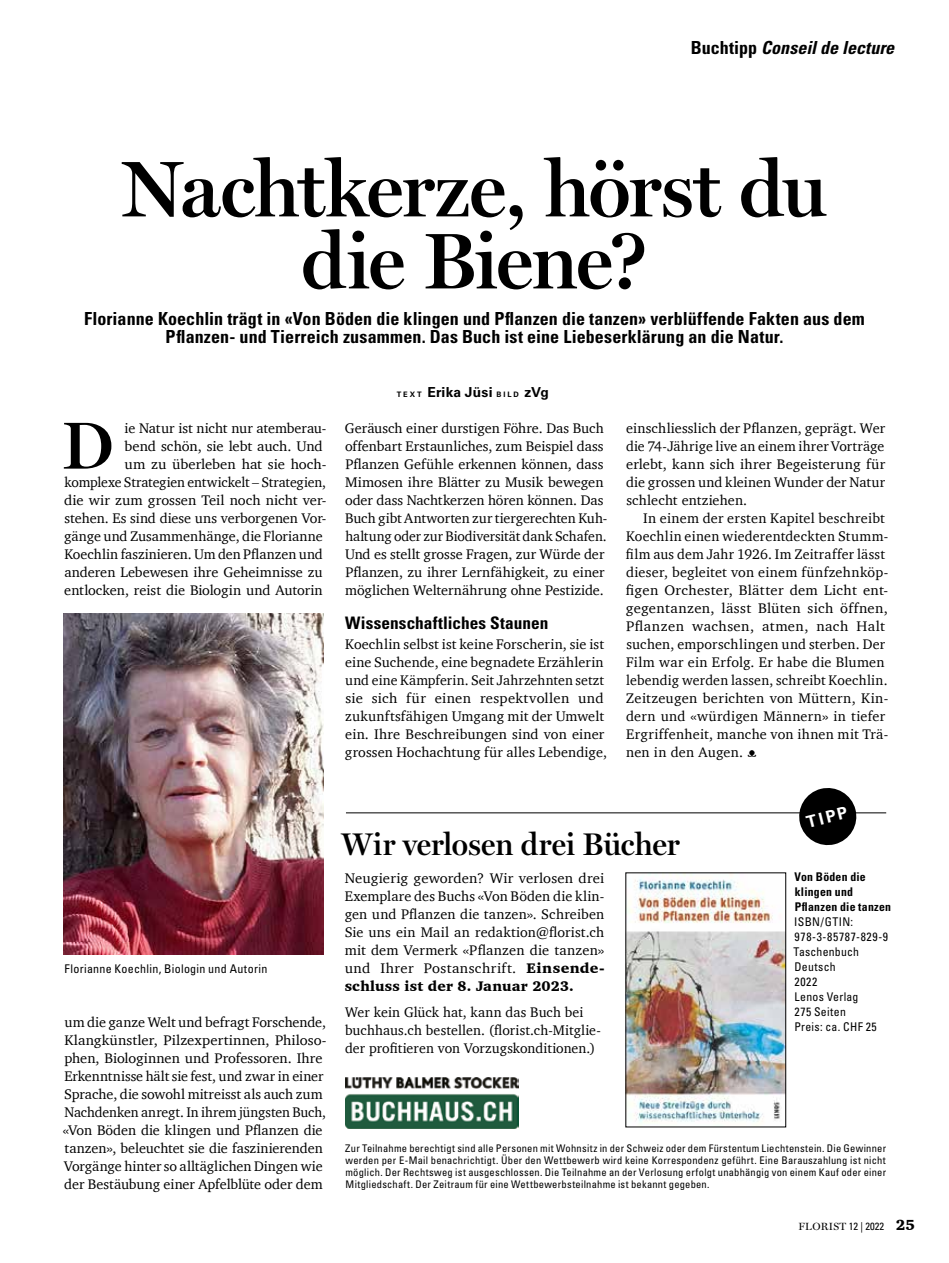
<style>
.page{position:relative;width:949px;height:1263px;background:#fff}
.page>*{position:absolute;margin:0;border:0;box-sizing:border-box;transform-origin:0 0}
.t1{font:600 79.5px/72px "Miller Display";letter-spacing:-.02em;color:#000;text-align:center}
.t2{font:600 66.9px "Miller Display";color:#000}
.t3{font:600 31.5px "Miller Display";letter-spacing:-.005em;color:#000}
.t4{font:700 condensed 18px/18px "Univers LT Std";letter-spacing:.005em;color:#000;text-align:center}
.t5{font:italic 700 condensed 18px "Univers LT Std";color:#000}
.t6{font:700 condensed 17.25px "Univers LT Std";letter-spacing:.005em;color:#000}
.t7{font:700 16.5px "Univers LT Std";color:#fff}
.t8{font:14.25px/18px "Charter";letter-spacing:.005em;color:#000}
.t9{font:700 13.8px "Univers LT Std";letter-spacing:.015em;color:#000}
.t10{font:condensed 12px/15px "Univers LT Std";letter-spacing:.025em;color:#000}
.t11{font:700 condensed 12px/15px "Univers LT Std";letter-spacing:.02em;color:#000}
.t12{font:condensed 10.5px/12px "Univers LT Std";letter-spacing:.025em;color:#000;text-align:justify}
.t13{font:10.5px "Miller Display";letter-spacing:.03em;color:#000}
.s1{font-style:normal}
.s2{font-size:7.5px}
.s3{font-weight:900}
.s4{font-family:"Univers LT Std";font-stretch:condensed}
.s5{font-family:"Charter";font-weight:900;font-size:15px}
</style>
<div class="page">
<img style="left:64px;top:614px;width:259px;height:341px">
<img style="left:346px;top:1077px;width:172px;height:51px">
<img style="left:627px;top:878px;width:156px;height:245px">
<hr style="left:346px;top:812px;width:539px;height:1px;background:#000">
<svg style="left:796px;top:788px;width:63px;height:58px"></svg>
<p class="t5" style="left:690px;top:37px;width:205px"><span class="s1">Buchtipp</span> Conseil de lecture</p>
<h1 class="t1" style="left:122px;top:152px;width:707px">Nachtkerze, hörst du die Biene?</h1>
<p class="t4" style="left:84px;top:309px;width:782px">Florianne Koechlin trägt in «Von Böden die klingen und Pflanzen die tanzen» verblüffende Fakten aus dem<br>Pflanzen- und Tierreich zusammen. Das Buch ist eine Liebeserklärung an die Natur.</p>
<p class="t8" style="left:64px;top:419px;width:264px;text-align:right">ie Natur ist nicht nur atemberau-<br>bend schön, sie lebt auch. Und<br>um zu überleben hat sie hoch&shy;komplexe Strategien entwickelt – Strategien, die wir zum grossen Teil noch nicht ver&shy;stehen. Es sind diese uns verborgenen Vor&shy;gänge und Zusammenhänge, die Florianne Koechlin faszinieren. Um den Pflanzen und anderen Lebewesen ihre Geheimnisse zu entlocken, reist die Biologin und Autorin</p>
<h2 class="t2" style="left:62px;top:406px;width:53px">D</h2>
<p class="t9" style="left:396px;top:384px;width:154px"><span class="s2">T E X T</span> Erika Jüsi <span class="s2">B I L D</span> zVg</p>
<p class="t8" style="left:345px;top:419px;width:264px">Geräusch einer durstigen Föhre. Das Buch offenbart Erstaunliches, zum Beispiel dass Pflanzen Gefühle erkennen können, dass Mimosen ihre Blätter zu Musik bewegen oder dass Nachtkerzen hören können. Das Buch gibt Antworten zur tiergerechten Kuh&shy;haltung oder zur Biodiversität dank Schafen.<br>Und es stellt grosse Fragen, zur Würde der Pflanzen, zu ihrer Lernfähigkeit, zu einer möglichen Welternährung ohne Pestizide.</p>
<p class="t6" style="left:345px;top:612px;width:204px">Wissenschaftliches Staunen</p>
<p class="t8" style="left:345px;top:635px;width:263px">Koechlin selbst ist keine Forscherin, sie ist eine Suchende, eine begnadete Erzählerin und eine Kämpferin. Seit Jahrzehnten setzt sie sich für einen respektvollen und zukunftsfähigen Umgang mit der Umwelt ein. Ihre Beschreibungen sind von einer grossen Hochachtung für alles Lebendige,</p>
<p class="t8" style="left:625px;top:419px;width:261px;text-align:justify">einschliesslich der Pflanzen, geprägt. Wer die 74-Jährige live an einem ihrer Vorträge erlebt, kann sich ihrer Begeisterung für die grossen und kleinen Wunder der Natur schlecht entziehen.</p>
<p class="t8" style="left:625px;top:509px;width:264px;text-indent:17px">In einem der ersten Kapitel beschreibt Koechlin einen wiederentdeckten Stumm&shy;film aus dem Jahr 1926. Im Zeitraffer lässt dieser, begleitet von einem fünfzehnköp&shy;figen Orchester, Blätter dem Licht ent&shy;gegentanzen, lässt Blüten sich öffnen, Pflanzen wachsen, atmen, nach Halt suchen, emporschlingen und sterben. Der Film war ein Erfolg. Er habe die Blumen lebendig werden lassen, schreibt Koechlin.<br>Zeitzeugen berichten von Müttern, Kin&shy;dern und «würdigen Männern» in tiefer Ergriffenheit, manche von ihnen mit Trä&shy;nen in den Augen. ᴥ</p>
<p class="t10" style="left:65px;top:961px;width:204px">Florianne Koechlin, Biologin und Autorin</p>
<p class="t8" style="left:63px;top:1013px;width:265px">um die ganze Welt und befragt Forschende, Klangkünstler, Pilzexpertinnen, Philoso&shy;phen, Biologinnen und Professoren. Ihre Erkenntnisse hält sie fest, und zwar in einer Sprache, die sowohl mitreisst als auch zum Nachdenken anregt. In ihrem jüngsten Buch, «Von Böden die klingen und Pflanzen die tanzen», beleuchtet sie die faszinierenden Vorgänge hinter so alltäglichen Dingen wie der Bestäubung einer Apfelblüte oder dem</p>
<h3 class="t3" style="left:341px;top:825px;width:340px">Wir verlosen drei Bücher</h3>
<p class="t8" style="left:344px;top:869px;width:261px;text-align:justify">Neugierig geworden? Wir verlosen drei Exemplare des Buchs «Von Böden die klin&shy;gen und Pflanzen die tanzen». Schreiben Sie uns ein Mail an redaktion@florist.ch mit dem Vermerk «Pflanzen die tanzen» und Ihrer Postanschrift. <span class="s3">Einsende&shy;schluss ist der 8. Januar 2023.</span></p>
<p class="t8" style="left:345px;top:1003px;width:257px">Wer kein Glück hat, kann das Buch bei buchhaus.ch bestellen. (florist.ch-Mitglie&shy;der profitieren von Vorzugskonditionen.)</p>
<p class="t7" style="left:804px;top:812px;width:43px;rotate:-14deg">TIPP</p>
<p class="t11" style="left:794px;top:869px;width:98px">Von Böden die klingen und<br>Pflanzen die tanzen</p>
<p class="t10" style="left:793px;top:914px;width:96px">ISBN/GTIN:<br>978-3-85787-829-9<br>Taschenbuch<br>Deutsch<br>2022<br>Lenos Verlag<br>275 Seiten<br>Preis: ca. CHF 25</p>
<p class="t12" style="left:345px;top:1142px;width:542px">Zur Teilnahme berechtigt sind alle Personen mit Wohnsitz in der Schweiz oder dem Fürstentum Liechtenstein. Die Gewinner werden per E-Mail benachrichtigt. Über den Wettbewerb wird keine Korrespondenz geführt. Eine Barauszahlung ist nicht möglich. Der Rechtsweg ist ausgeschlossen. Die Teilnahme an der Verlosung erfolgt unabhängig von einem Kauf oder einer Mitgliedschaft. Der Zeitraum für eine Wettbewerbsteilnahme ist bekannt gegeben.</p>
<p class="t13" style="left:798px;top:1221px;width:118px">FLORIST <span class="s4">12 | 2022</span> <span class="s5">25</span></p>
</div>
